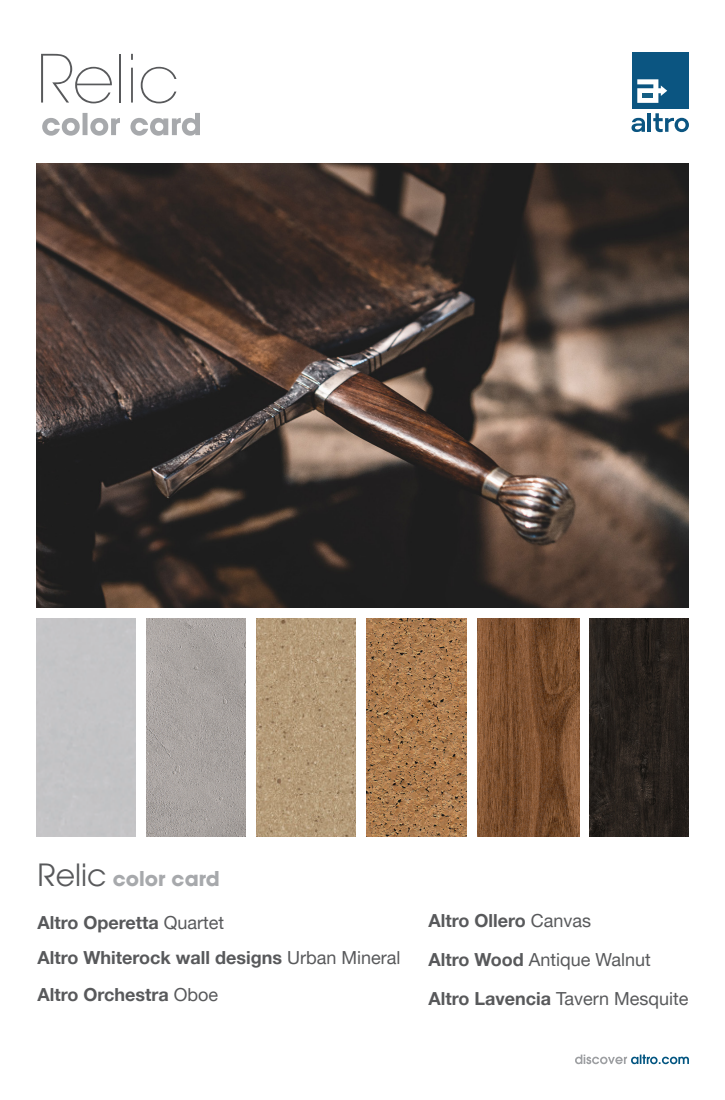
<style>
.page{position:relative;width:725px;height:1100px;background:#fff}
.page>*{position:absolute;margin:0;border:0;box-sizing:border-box;transform-origin:0 0}
.Main_title{font:200 65.8px "Avant Garde";color:#58595b}
.t1{font:700 20px "Avant Garde";color:#a7a9ac}
.Product_names{font:700 18px/35px "Helvetica Neue LT Pro";color:#58595b}
.Product_names-2{font:18px "Helvetica Neue LT Pro";color:#58595b}
.s1{font-weight:400;font-size:30px;color:#58595b}
.s2{font-weight:400}
.s3{font-weight:700}
</style>
<div class="page">
<svg style="left:575px;top:1055px;width:114px;height:9px"></svg>
<img style="left:146px;top:618px;width:100px;height:219px">
<img style="left:36px;top:163px;width:653px;height:444px">
<hr style="left:648px;top:113px;width:3px;height:19px;background:#0b5581">
<svg style="left:632px;top:118px;width:13px;height:14px"></svg>
<svg style="left:653px;top:113px;width:36px;height:19px"></svg>
<div style="left:632px;top:52px;width:56px;height:56px;background:#0b5581"></div>
<svg style="left:637px;top:79px;width:30px;height:24px"></svg>
<div style="left:643px;top:93px;width:10px;height:5px;background:#165f84"></div>
<svg style="left:42px;top:113px;width:158px;height:23px"></svg>
<img style="left:477px;top:618px;width:102px;height:219px">
<img style="left:590px;top:618px;width:99px;height:219px">
<img style="left:256px;top:618px;width:100px;height:219px">
<img style="left:366px;top:618px;width:101px;height:219px">
<p class="Main_title" style="left:37px;top:40px;width:144px">Relic</p>
<p class="t1" style="left:37px;top:865px;width:184px"><span class="s1">Relic</span> color card</p>
<p class="Product_names" style="left:37px;top:904px;width:364px">Altro Operetta <span class="s2">Quartet<br></span>Altro Whiterock wall designs <span class="s2">Urban Mineral</span></p>
<p class="Product_names" style="left:37px;top:976px;width:182px">Altro Orchestra <span class="s2">Oboe</span></p>
<p class="Product_names" style="left:429px;top:903px;width:164px">Altro Ollero <span class="s2">Canvas</span></p>
<p class="Product_names-2" style="left:429px;top:948px;width:224px"><span class="s3">Altro Wood</span> Antique Walnut</p>
<p class="Product_names-2" style="left:429px;top:987px;width:261px"><span class="s3">Altro Lavencia</span> Tavern Mesquite</p>
</div>
